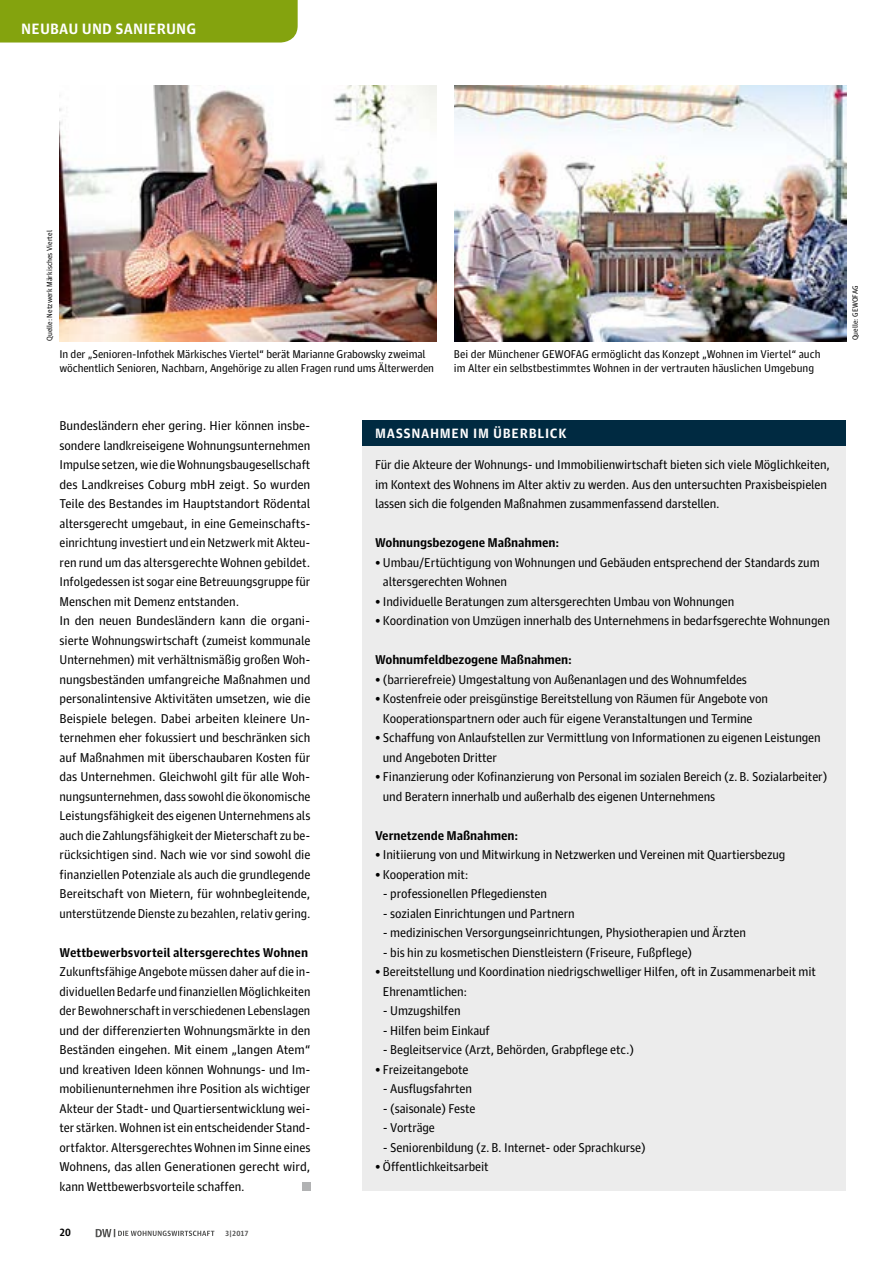
<style>
.page{position:relative;width:893px;height:1263px;background:#fff}
.page>*{position:absolute;margin:0;border:0;box-sizing:border-box;transform-origin:0 0}
.t1{font:700 15px "Guardian Agate Sans 1";letter-spacing:.01em;color:#fff}
.t2{font:700 13.5px "Guardian Agate Sans 1";letter-spacing:.05em;color:#fff}
.t3{font:12.75px/19.5px "Guardian Agate Sans 1";letter-spacing:-.005em;color:#000}
.t4{font:700 12.75px "Guardian Agate Sans 1";letter-spacing:-.01em;color:#000}
.t5{font:11.25px/13.5px "Guardian Agate Sans 1";letter-spacing:-.01em;color:#000}
.t6{font:700 10.5px "Guardian Agate Sans 1";color:#000}
.t7{font:7.5px "Guardian Agate Sans 1";color:#000}
.t8{font:700 7.5px "Guardian Agate Sans 1";color:#565655}
.s1{font-weight:700}
</style>
<div class="page">
<div style="left:0;top:0;width:298px;height:43px;background:#84a30e"></div>
<svg style="left:96px;top:1229px;width:118px;height:8px"></svg>
<div style="left:302px;top:1182px;width:8px;height:9px;background:#b1b2b3"></div>
<img style="left:60px;top:85px;width:377px;height:256px">
<div style="left:362px;top:430px;width:484px;height:760px;background:#ececec"></div>
<div style="left:362px;top:420px;width:484px;height:25px;background:#002a41"></div>
<img style="left:454px;top:85px;width:392px;height:256px">
<p class="t1" style="left:21px;top:18px;width:177px">NEUBAU UND SANIERUNG</p>
<p class="t7" style="left:44px;top:341px;width:112px;rotate:-90deg">Quelle: Netzwerk Märkisches Viertel</p>
<p class="t5" style="left:60px;top:347px;width:376px">In der „Senioren-Infothek Märkisches Viertel“ berät Marianne Grabowsky zweimal wöchentlich Senioren, Nachbarn, Angehörige zu allen Fragen rund ums Älterwerden</p>
<p class="t5" style="left:454px;top:347px;width:368px">Bei der Münchener GEWOFAG ermöglicht das Konzept „Wohnen im Viertel“ auch im Alter ein selbstbestimmtes Wohnen in der vertrauten häuslichen Umgebung</p>
<p class="t3" style="left:60px;top:415px;width:252px">Bundesländern eher gering. Hier können insbe&shy;sondere landkreiseigene Wohnungsunternehmen Impulse setzen, wie die Wohnungsbaugesellschaft des Landkreises Coburg mbH zeigt. So wurden Teile des Bestandes im Hauptstandort Rödental altersgerecht umgebaut, in eine Gemeinschafts&shy;einrichtung investiert und ein Netzwerk mit Akteu&shy;ren rund um das altersgerechte Wohnen gebildet.<br>Infolgedessen ist sogar eine Betreuungsgruppe für Menschen mit Demenz entstanden.<br>In den neuen Bundesländern kann die organi&shy;sierte Wohnungswirtschaft (zumeist kommunale Unternehmen) mit verhältnismäßig großen Woh&shy;nungsbeständen umfangreiche Maßnahmen und personalintensive Aktivitäten umsetzen, wie die Beispiele belegen. Dabei arbeiten kleinere Un&shy;ternehmen eher fokussiert und beschränken sich auf Maßnahmen mit überschaubaren Kosten für das Unternehmen. Gleichwohl gilt für alle Woh&shy;nungsunternehmen, dass sowohl die ökonomische Leistungsfähigkeit des eigenen Unternehmens als auch die Zahlungsfähigkeit der Mieterschaft zu be&shy;rücksichtigen sind. Nach wie vor sind sowohl die finanziellen Potenziale als auch die grundlegende Bereitschaft von Mietern, für wohnbegleitende, unterstützende Dienste zu bezahlen, relativ gering.</p>
<p class="t3" style="left:60px;top:941px;width:252px"><span class="s1">Wettbewerbsvorteil altersgerechtes Wohnen </span>Zukunftsfähige Angebote müssen daher auf die in&shy;dividuellen Bedarfe und finanziellen Möglichkeiten der Bewohnerschaft in verschiedenen Lebenslagen und der differenzierten Wohnungsmärkte in den Beständen eingehen. Mit einem „langen Atem“ und kreativen Ideen können Wohnungs- und Im&shy;mobilienunternehmen ihre Position als wichtiger Akteur der Stadt- und Quartiersentwicklung wei&shy;ter stärken. Wohnen ist ein entscheidender Stand&shy;ortfaktor. Altersgerechtes Wohnen im Sinne eines Wohnens, das allen Generationen gerecht wird, kann Wettbewerbsvorteile schaffen.</p>
<p class="t6" style="left:60px;top:1225px;width:13px">20</p>
<p class="t8" style="left:225px;top:1228px;width:25px">3 | 2017</p>
<p class="t2" style="left:375px;top:424px;width:193px">MASSNAHMEN IM ÜBERBLICK</p>
<p class="t3" style="left:375px;top:454px;width:457px">Für die Akteure der Wohnungs- und Immobilienwirtschaft bieten sich viele Möglichkeiten, im Kontext des Wohnens im Alter aktiv zu werden. Aus den untersuchten Praxisbeispielen lassen sich die folgenden Maßnahmen zusammenfassend darstellen.</p>
<p class="t4" style="left:375px;top:534px;width:186px">Wohnungsbezogene Maßnahmen:</p>
<p class="t3" style="left:383px;top:551px;width:438px;text-indent:-8px">• Umbau/Ertüchtigung von Wohnungen und Gebäuden entsprechend der Standards zum altersgerechten Wohnen</p>
<p class="t3" style="left:375px;top:590px;width:361px">• Individuelle Beratungen zum altersgerechten Umbau von Wohnungen</p>
<p class="t3" style="left:375px;top:610px;width:456px">• Koordination von Umzügen innerhalb des Unternehmens in bedarfsgerechte Wohnungen</p>
<p class="t4" style="left:375px;top:651px;width:198px">Wohnumfeldbezogene Maßnahmen:</p>
<p class="t3" style="left:375px;top:668px;width:373px">• (barrierefreie) Umgestaltung von Außenanlagen und des Wohnumfeldes</p>
<p class="t3" style="left:375px;top:688px;width:395px;text-align:center">• Kostenfreie oder preisgünstige Bereitstellung von Räumen für Angebote von<br>Kooperationspartnern oder auch für eigene Veranstaltungen und Termine</p>
<p class="t3" style="left:383px;top:727px;width:439px;text-indent:-8px">• Schaffung von Anlaufstellen zur Vermittlung von Informationen zu eigenen Leistungen und Angeboten Dritter</p>
<p class="t3" style="left:383px;top:766px;width:446px;text-indent:-8px">• Finanzierung oder Kofinanzierung von Personal im sozialen Bereich (z. B. Sozialarbeiter) und Beratern innerhalb und außerhalb des eigenen Unternehmens</p>
<p class="t4" style="left:375px;top:826px;width:145px">Vernetzende Maßnahmen:</p>
<p class="t3" style="left:375px;top:844px;width:412px">• Initiierung von und Mitwirkung in Netzwerken und Vereinen mit Quartiersbezug</p>
<p class="t3" style="left:375px;top:863px;width:95px">• Kooperation mit:</p>
<p class="t3" style="left:383px;top:883px;width:166px">- professionellen Pflegediensten</p>
<p class="t3" style="left:383px;top:902px;width:193px">- sozialen Einrichtungen und Partnern</p>
<p class="t3" style="left:383px;top:922px;width:365px">- medizinischen Versorgungseinrichtungen, Physiotherapien und Ärzten</p>
<p class="t3" style="left:383px;top:941px;width:311px">- bis hin zu kosmetischen Dienstleistern (Friseure, Fußpflege)</p>
<p class="t3" style="left:383px;top:961px;width:435px;text-indent:-8px">• Bereitstellung und Koordination niedrigschwelliger Hilfen, oft in Zusammenarbeit mit<br>Ehrenamtlichen:</p>
<p class="t3" style="left:383px;top:1000px;width:79px">- Umzugshilfen</p>
<p class="t3" style="left:383px;top:1019px;width:109px">- Hilfen beim Einkauf</p>
<p class="t3" style="left:383px;top:1039px;width:253px">- Begleitservice (Arzt, Behörden, Grabpflege etc.)</p>
<p class="t3" style="left:375px;top:1058px;width:95px">• Freizeitangebote</p>
<p class="t3" style="left:383px;top:1078px;width:91px">- Ausflugsfahrten</p>
<p class="t3" style="left:383px;top:1097px;width:94px">- (saisonale) Feste</p>
<p class="t3" style="left:383px;top:1117px;width:54px">- Vorträge</p>
<p class="t3" style="left:383px;top:1136px;width:264px">- Seniorenbildung (z. B. Internet- oder Sprachkurse)</p>
<p class="t3" style="left:375px;top:1156px;width:115px">• Öffentlichkeitsarbeit</p>
<p class="t7" style="left:850px;top:340px;width:56px;rotate:-90deg">Quelle: GEWOFAG</p>
</div>
